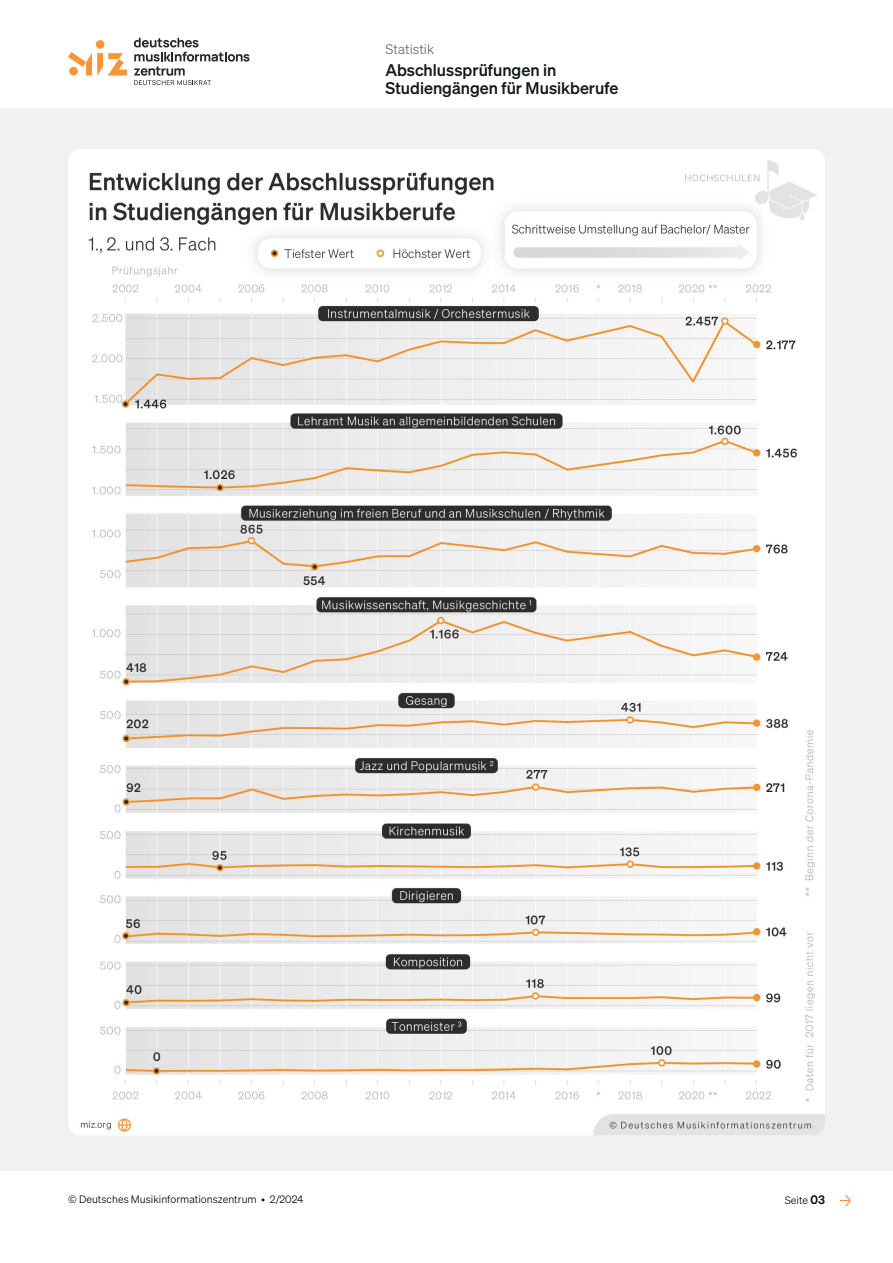
<style>
.page{position:relative;width:893px;height:1263px;background:#fff}
.page>*{position:absolute;margin:0;border:0;box-sizing:border-box;transform-origin:0 0}
.t1{font:16.5px/18px "Sohne Kraftig";color:#161a1d}
.t2{font:13.5px "Sohne Leicht";color:#636768}
.t3{font:10.5px "Sohne Leicht";color:#000}
.s1{font-family:"Sohne Kraftig";font-size:12px}
</style>
<div class="page">
<svg style="left:840px;top:1195px;width:11px;height:12px"></svg>
<div style="left:0;top:108px;width:893px;height:1063px;background:#f1f1f2"></div>
<svg style="left:134px;top:38px;width:115px;height:47px"></svg>
<div style="left:96px;top:40px;width:8px;height:9px;background:#f79433;border-radius:50%"></div>
<svg style="left:68px;top:52px;width:59px;height:24px"></svg>
<img style="left:68px;top:149px;width:757px;height:986px">
<p class="t2" style="left:386px;top:41px;width:50px">Statistik</p>
<h1 class="t1" style="left:386px;top:61px;width:234px">Abschlussprüfungen in<br>Studiengängen für Musikberufe</h1>
<p class="t3" style="left:68px;top:1193px;width:237px">© Deutsches Musikinformationszentrum • 2/2024</p>
<p class="t3" style="left:785px;top:1194px;width:42px">Seite <span class="s1">03</span></p>
</div>
